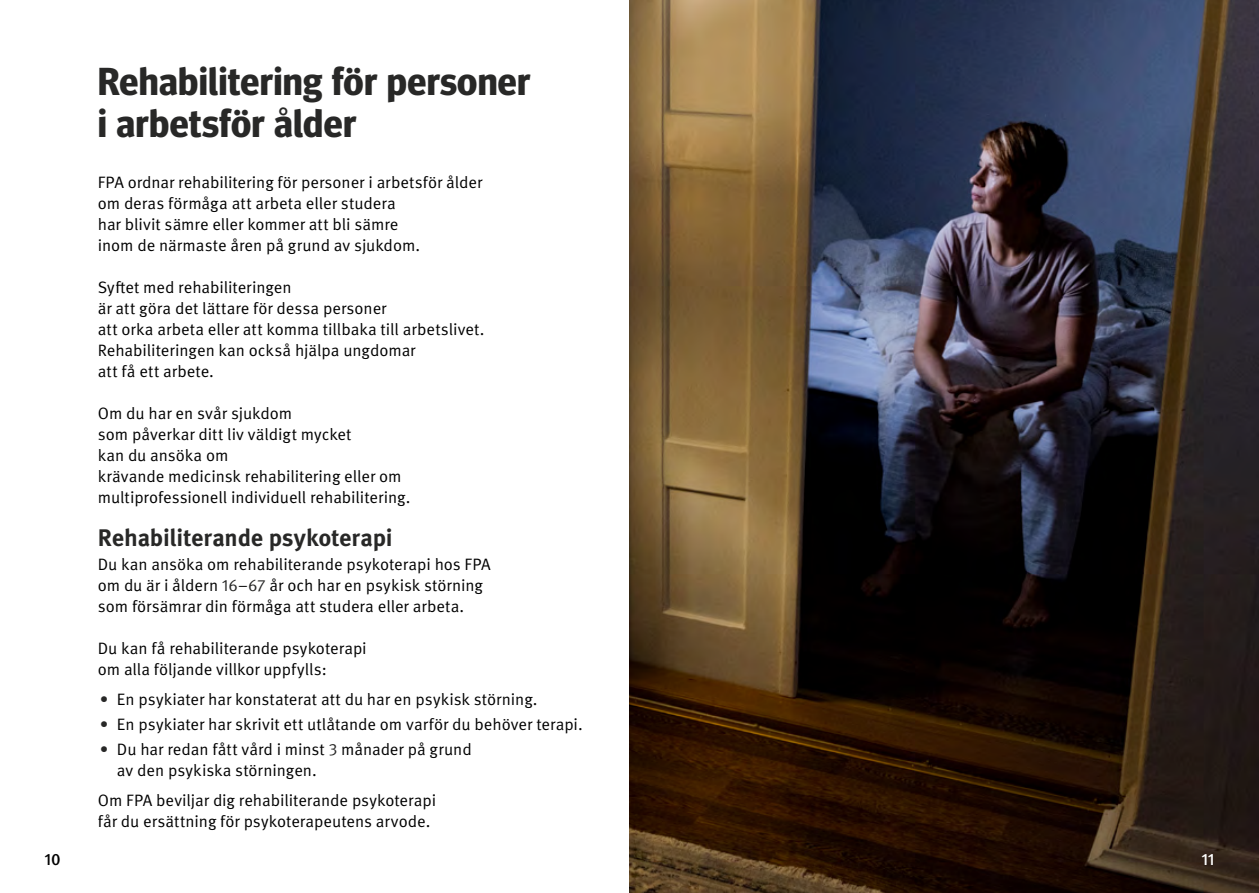
<style>
.page{position:relative;width:1259px;height:893px;background:#fff}
.page>*{position:absolute;margin:0;border:0;box-sizing:border-box;transform-origin:0 0}
.t1{font:700 39px/42px "Meta Headline Pro";letter-spacing:.01em;color:#282827}
.t2{font:700 24px "Meta Pro";letter-spacing:-.01em;color:#282827}
.t3{font:16.5px/21px "Meta Pro Norm";letter-spacing:-.005em;color:#000}
.t4{font:500 16.5px "Meta Pro";color:#000}
.t5{font:500 16.5px "Meta Pro";color:#fff}
.s1{color:#282827}
</style>
<div class="page">
<img style="left:629px;top:0;width:630px;height:893px">
<h1 class="t1" style="left:98px;top:58px;width:434px">Rehabilitering för personer i arbetsför ålder</h1>
<p class="t3" style="left:98px;top:170px;width:386px">FPA ordnar rehabilitering för personer i arbetsför ålder om deras förmåga att arbeta eller studera<br>har blivit sämre eller kommer att bli sämre<br>inom de närmaste åren på grund av sjukdom.</p>
<p class="t3" style="left:98px;top:275px;width:388px">Syfet med rehabiliteringen<br>är att göra det lättare för dessa personer<br>att orka arbeta eller att komma tillbaka till arbetslivet.<br>Rehabiliteringen kan också hjälpa ungdomar<br>att få ett arbete.</p>
<p class="t3" style="left:98px;top:401px;width:314px">Om du har en svår sjukdom<br>som påverkar ditt liv väldigt mycket<br>kan du ansöka om<br>krävande medicinsk rehabilitering eller om multiprofessionell individuell rehabilitering.</p>
<h2 class="t2" style="left:98px;top:519px;width:296px">Rehabiliterande psykoterapi</h2>
<p class="t3" style="left:98px;top:553px;width:394px">Du kan ansöka om rehabiliterande psykoterapi hos FPA om du är i åldern <span class="s1">16</span>–<span class="s1">67</span> år och har en psykisk störning som försämrar din förmåga att studera eller arbeta.</p>
<p class="t3" style="left:98px;top:637px;width:270px">Du kan få rehabiliterande psykoterapi om alla följande villkor uppfylls:</p>
<p class="t3" style="left:100px;top:688px;width:439px"><span class="s1">•</span> En psykiater har konstaterat att du har en psykisk störning.</p>
<p class="t3" style="left:100px;top:713px;width:484px"><span class="s1">•</span> En psykiater har skrivit ett utlåtande om varför du behöver terapi.</p>
<p class="t3" style="left:117px;top:738px;width:356px;text-indent:-17px"><span class="s1">•</span> Du har redan fått vård i minst <span class="s1">3</span> månader på grund av den psykiska störningen.</p>
<p class="t3" style="left:98px;top:789px;width:340px">Om FPA beviljar dig rehabiliterande psykoterapi får du ersättning för psykoterapeutens arvode.</p>
<p class="t4" style="left:44px;top:846px;width:18px">10</p>
<p class="t5" style="left:1201px;top:846px;width:15px">11</p>
</div>
